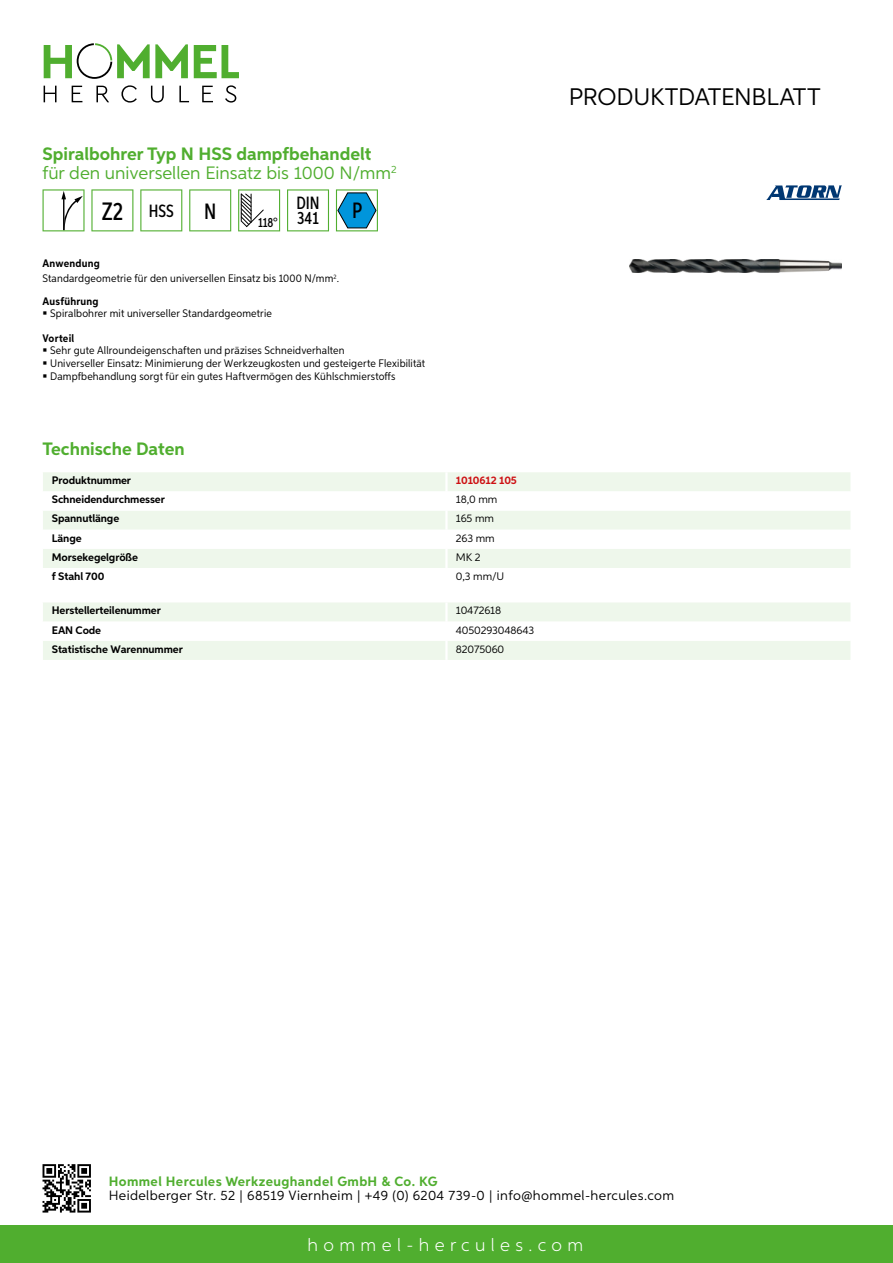
<style>
.page{position:relative;width:893px;height:1263px;background:#fff}
.page>*{position:absolute;margin:0;border:0;box-sizing:border-box;transform-origin:0 0}
.t1{font:24px "Aspira";letter-spacing:-.01em;color:#000}
.t2{font:500 22.2px "Aspira XX Nar";color:#000}
.t3{font:18px/19.8px "Aspira";color:#50ae2f}
.t4{font:300 18px "Aspira";letter-spacing:.3em;color:#fff}
.t5{font:700 18px "Aspira";color:#50ae2f}
.t6{font:500 17.85px/14.9px "Aspira XX Nar";color:#000}
.t7{font:13.5px "Aspira";letter-spacing:.03em;color:#000}
.t8{font:700 13.5px "Aspira";letter-spacing:.03em;color:#50ae2f}
.t9{font:500 13.35px "Aspira XX Nar";color:#000}
.t10{font:10.95px/12.8px "Aspira Nar";letter-spacing:.015em;color:#000}
.t11{font:700 10.95px "Aspira";letter-spacing:-.01em;color:#000}
.t12{font:10.95px "Aspira";letter-spacing:-.01em;color:#000}
.t13{font:700 10.95px "Aspira Nar";letter-spacing:.02em;color:#000}
.t14{font:700 10.95px "Aspira";letter-spacing:-.01em;color:#cd1013}
.s1{font-weight:700}
.s2{font-size:25.2px}
</style>
<div class="page">
<div style="left:0;top:1226px;width:893px;height:37px;background:#50ae2f"></div>
<svg style="left:43px;top:1164px;width:48px;height:48px"></svg>
<svg style="left:194px;top:45px;width:45px;height:33px"></svg>
<svg style="left:44px;top:43px;width:144px;height:36px"></svg>
<svg style="left:44px;top:86px;width:13px;height:16px"></svg>
<svg style="left:72px;top:86px;width:10px;height:16px"></svg>
<svg style="left:96px;top:86px;width:13px;height:16px"></svg>
<svg style="left:121px;top:85px;width:16px;height:18px"></svg>
<svg style="left:151px;top:86px;width:13px;height:17px"></svg>
<svg style="left:179px;top:86px;width:10px;height:16px"></svg>
<svg style="left:202px;top:86px;width:11px;height:16px"></svg>
<svg style="left:225px;top:85px;width:11px;height:18px"></svg>
<div style="left:43px;top:472px;width:807px;height:19px;background:#eef7eb"></div>
<svg style="left:43px;top:511px;width:807px;height:57px;fill:#eef7eb"></svg>
<hr style="left:445px;top:472px;width:3px;height:19px;background:#fff">
<hr style="left:445px;top:511px;width:3px;height:19px;background:#fff">
<hr style="left:445px;top:530px;width:3px;height:19px;background:#fff">
<hr style="left:445px;top:549px;width:3px;height:19px;background:#fff">
<svg style="left:43px;top:602px;width:807px;height:58px"></svg>
<hr style="left:445px;top:641px;width:3px;height:19px;background:#fff">
<svg style="left:43px;top:189px;width:42px;height:42px"></svg>
<svg style="left:91px;top:189px;width:42px;height:42px"></svg>
<svg style="left:140px;top:189px;width:42px;height:42px"></svg>
<svg style="left:189px;top:189px;width:42px;height:42px"></svg>
<svg style="left:238px;top:189px;width:42px;height:42px"></svg>
<svg style="left:287px;top:189px;width:42px;height:42px"></svg>
<svg style="left:336px;top:189px;width:42px;height:42px"></svg>
<img style="left:629px;top:259px;width:213px;height:13px">
<svg style="left:766px;top:185px;width:76px;height:15px"></svg>
<h3 class="t3" style="left:43px;top:143px;width:356px"><span class="s1">Spiralbohrer Typ N HSS dampfbehandelt </span>für den universellen Einsatz bis 1000 N/mm<sup>2</sup></h3>
<h3 class="t6" style="left:102px;top:203px;width:74px"><span class="s2">Z2</span> HSS</h3>
<h2 class="t2" style="left:204px;top:197px;width:14px">N</h2>
<p class="t9" style="left:258px;top:215px;width:21px">118°</p>
<h3 class="t6" style="left:296px;top:196px;width:25px">DIN<br>341</h3>
<h2 class="t2" style="left:352px;top:197px;width:12px">P</h2>
<p class="t10" style="left:43px;top:256px;width:298px;line-height:15.1px"><span class="s1">Anwendung<br></span>Standardgeometrie für den universellen Einsatz bis 1000 N/mm<sup>2</sup>.</p>
<p class="t13" style="left:43px;top:294px;width:58px">Ausführung</p>
<p class="t10" style="left:50px;top:307px;width:223px">Spiralbohrer mit universeller Standardgeometrie</p>
<p class="t13" style="left:43px;top:331px;width:33px">Vorteil</p>
<p class="t10" style="left:50px;top:344px;width:377px">Sehr gute Allroundeigenschaften und präzises Schneidverhalten<br>Universeller Einsatz: Minimierung der Werkzeugkosten und gesteigerte Flexibilität<br>Dampfbehandlung sorgt für ein gutes Haftvermögen des Kühlschmierstoffs</p>
<h3 class="t5" style="left:43px;top:438px;width:144px">Technische Daten</h3>
<p class="t11" style="left:52px;top:474px;width:81px">Produktnummer</p>
<p class="t14" style="left:456px;top:474px;width:63px">1010612 105</p>
<p class="t11" style="left:52px;top:493px;width:115px">Schneidendurchmesser</p>
<p class="t12" style="left:456px;top:493px;width:43px">18,0 mm</p>
<p class="t11" style="left:52px;top:512px;width:69px">Spannutlänge</p>
<p class="t12" style="left:456px;top:512px;width:40px">165 mm</p>
<p class="t11" style="left:52px;top:531px;width:31px">Länge</p>
<p class="t12" style="left:456px;top:531px;width:40px">263 mm</p>
<p class="t11" style="left:52px;top:550px;width:88px">Morsekegelgröße</p>
<p class="t12" style="left:456px;top:550px;width:26px">MK 2</p>
<p class="t11" style="left:52px;top:569px;width:54px">f Stahl 700</p>
<p class="t12" style="left:456px;top:569px;width:48px">0,3 mm/U</p>
<p class="t11" style="left:52px;top:604px;width:111px">Herstellerteilenummer</p>
<p class="t12" style="left:456px;top:604px;width:47px">10472618</p>
<p class="t11" style="left:52px;top:623px;width:51px">EAN Code</p>
<p class="t12" style="left:456px;top:623px;width:80px">4050293048643</p>
<p class="t11" style="left:52px;top:642px;width:132px">Statistische Warennummer</p>
<p class="t12" style="left:456px;top:642px;width:50px">82075060</p>
<h1 class="t1" style="left:569px;top:82px;width:253px">Produktdatenblatt</h1>
<p class="t8" style="left:109px;top:1172px;width:330px">Hommel Hercules Werkzeughandel GmbH &amp; Co. KG</p>
<p class="t7" style="left:109px;top:1187px;width:567px">Heidelberger Str. 52 | 68519 Viernheim | +49 (0) 6204 739-0 | info@hommel-hercules.com</p>
<h3 class="t4" style="left:307px;top:1234px;width:277px">hommel-hercules.com</h3>
</div>
